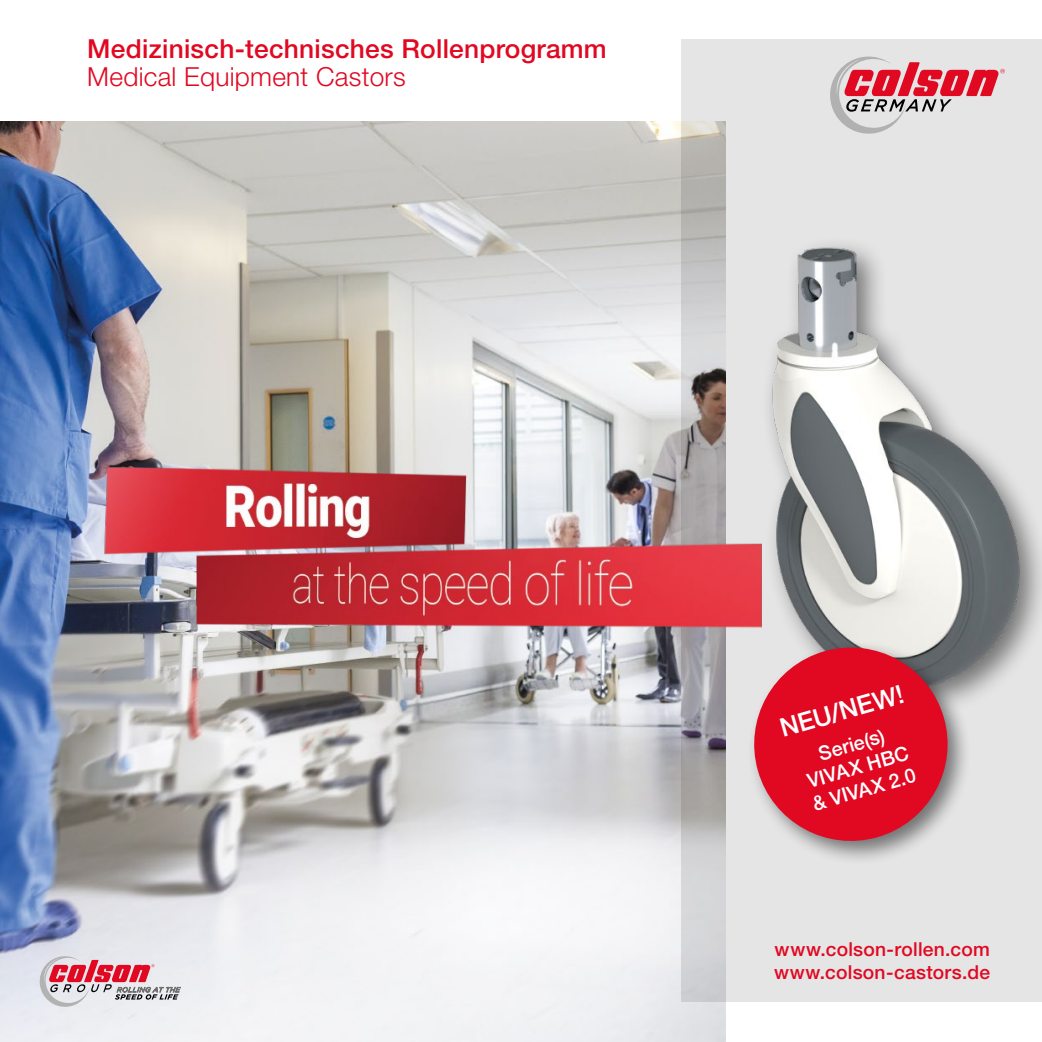
<style>
.page{position:relative;width:1042px;height:1042px;background:#fff}
.page>*{position:absolute;margin:0;border:0;box-sizing:border-box;transform-origin:0 0}
.t1{font:500 26.25px "Helvetica Neue LT Std";letter-spacing:.01em;color:#e10822}
.t2{font:300 26.25px "Helvetica Neue LT Std";letter-spacing:.01em;color:#e10822}
.t3{font:500 25.55px "Helvetica Neue";color:#fff}
.t4{font:500 19.78px/23.3px "Helvetica Neue";color:#fff;text-align:center}
.t5{font:500 19.25px/22.9px "Helvetica Neue LT Std";letter-spacing:.015em;color:#e10822}
</style>
<div class="page">
<div style="left:681px;top:40px;width:361px;height:962px;background:#e5e5e5"></div>
<img style="left:0;top:122px;width:725px;height:920px">
<img style="left:102px;top:442px;width:637px;height:329px">
<img style="left:739px;top:244px;width:303px;height:453px">
<div style="left:746px;top:639px;width:226px;height:227px;background:#000;opacity:.5"></div>
<svg style="left:743px;top:636px;width:215px;height:216px;fill:#e10822"></svg>
<svg style="left:40px;top:956px;width:141px;height:51px;background:#d7b0b8"></svg>
<svg style="left:830px;top:57px;width:175px;height:77px"></svg>
<h1 class="t1" style="left:87px;top:33px;width:521px">Medizinisch-technisches Rollenprogramm</h1>
<h1 class="t2" style="left:87px;top:61px;width:320px">Medical Equipment Castors</h1>
<h2 class="t3" style="left:775px;top:708px;width:129px;rotate:-16deg">NEU/NEW!</h2>
<p class="t4" style="left:797px;top:747px;width:108px;rotate:-16deg">Serie(s)<br>VIVAX HBC &amp; VIVAX 2.0</p>
<p class="t5" style="left:774px;top:937px;width:218px">www.colson-rollen.com www.colson-castors.de</p>
</div>
